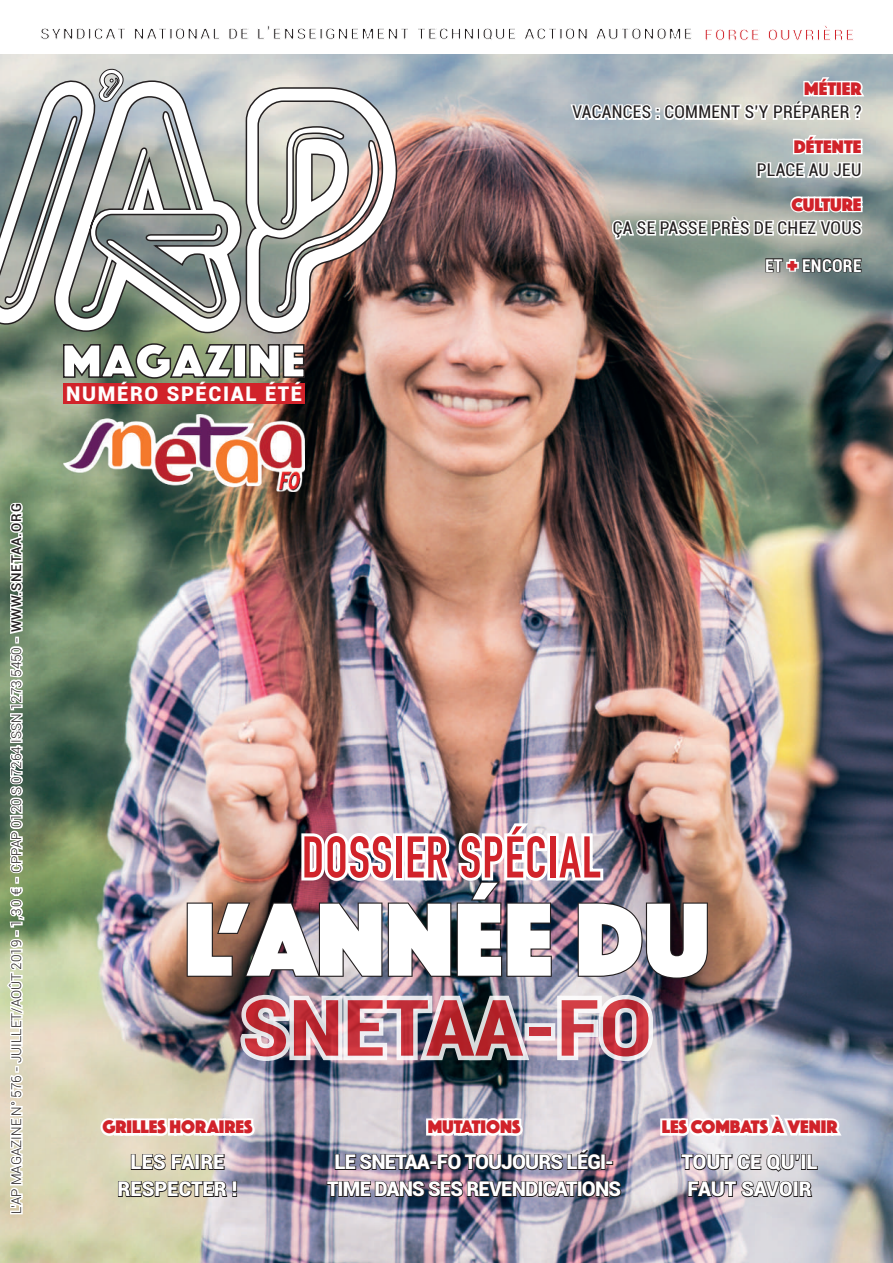
<style>
.page{position:relative;width:893px;height:1263px;background:#fff}
.page>*{position:absolute;margin:0;border:0;box-sizing:border-box;transform-origin:0 0}
.t1{font:108px "Phosphate Solid";color:#fff}
.t2{font:700 condensed 78px "Roboto";color:#d1232a;scale:1.12 1}
.t3{font:700 57.75px "DIN Condensed";letter-spacing:.02em;color:#d1232a;scale:.91 1}
.t4{font:900 20.25px/27px "Roboto";letter-spacing:-.03em;color:#fff;text-align:center}
.t5{font:900 20.25px/27px "Roboto";color:#fff;text-align:center}
.t6{font:900 20.25px "Roboto";letter-spacing:.08em;color:#fff}
.t7{font:18.9px "Phosphate Solid";color:#d1232a}
.t8{font:condensed 17.55px "Roboto";letter-spacing:.02em;color:#231f20}
.t9{font:700 condensed 17.55px "Roboto";letter-spacing:.02em;color:#fff}
.t10{font:300 13.5px "Roboto";color:#231f20}
.s1{font-weight:500}
.s2{font-family:"Phosphate Solid";font-weight:400;font-stretch:normal;font-size:22.95px;color:#d1232a}
</style>
<div class="page">
<img style="left:0;top:54px;width:893px;height:1209px">
<svg style="left:568px;top:76px;width:299px;height:104px"></svg>
<svg style="left:610px;top:194px;width:255px;height:79px"></svg>
<img style="left:64px;top:415px;width:241px;height:77px">
<svg style="left:40px;top:26px;width:652px;height:14px"></svg>
<svg style="left:705px;top:26px;width:148px;height:15px"></svg>
<svg style="left:0;top:69px;width:124px;height:257px"></svg>
<img style="left:53px;top:80px;width:345px;height:254px">
<svg style="left:62px;top:342px;width:244px;height:37px"></svg>
<div style="left:64px;top:383px;width:241px;height:21px;background:#d1232a"></div>
<svg style="left:130px;top:1149px;width:95px;height:22px;background:#9a9383"></svg>
<svg style="left:117px;top:1180px;width:120px;height:18px;background:#847f73"></svg>
<svg style="left:97px;top:1114px;width:161px;height:25px"></svg>
<img style="left:326px;top:1149px;width:296px;height:60px">
<svg style="left:424px;top:1114px;width:102px;height:26px"></svg>
<svg style="left:658px;top:1112px;width:187px;height:28px"></svg>
<img style="left:680px;top:1153px;width:139px;height:56px">
<img style="left:235px;top:988px;width:300px;height:79px">
<div style="left:525px;top:1023px;width:30px;height:17px;border:9px solid #fff"></div>
<svg style="left:553px;top:988px;width:106px;height:79px"></svg>
<img style="left:186px;top:820px;width:523px;height:160px">
<svg style="left:5px;top:501px;width:21px;height:715px"></svg>
<p class="t10" style="left:7px;top:1214px;width:712px;rotate:-90deg">L’AP MAGAZINE N° 576 - JUILLET/AOÛT 2019 - 1,30 € - CPPAP 0120 S 07264 ISSN 1273 5450 - <span class="s1">WWW.SNETAA.ORG</span></p>
<h3 class="t7" style="left:804px;top:75px;width:59px">MÉTIER</h3>
<p class="t8" style="left:572px;top:100px;width:291px">VACANCES : COMMENT S’Y PRÉPARER ?</p>
<h3 class="t7" style="left:794px;top:133px;width:69px">DÉTENTE</h3>
<p class="t8" style="left:757px;top:158px;width:106px">PLACE AU JEU</p>
<h3 class="t7" style="left:791px;top:191px;width:72px">CULTURE</h3>
<p class="t8" style="left:613px;top:216px;width:250px">ÇA SE PASSE PRÈS DE CHEZ VOUS</p>
<h3 class="t6" style="left:66px;top:379px;width:237px">NUMÉRO SPÉCIAL ÉTÉ</h3>
<p class="t9" style="left:765px;top:253px;width:98px">ET <span class="s2">+</span> ENCORE</p>
<h3 class="t3" style="left:302px;top:818px;width:330px">DOSSIER SPÉCIAL</h3>
<h1 class="t1" style="left:184px;top:863px;width:528px">L’ANNÉE DU</h1>
<h2 class="t2" style="left:242px;top:973px;width:368px">SNETAA-FO</h2>
<h3 class="t7" style="left:102px;top:1113px;width:152px">GRILLES HORAIRES</h3>
<h3 class="t5" style="left:118px;top:1148px;width:121px">LES FAIRE<br>RESPECTER !</h3>
<h3 class="t7" style="left:428px;top:1113px;width:94px">MUTATIONS</h3>
<h3 class="t7" style="left:662px;top:1113px;width:177px">LES COMBATS À VENIR</h3>
<h3 class="t5" style="left:681px;top:1148px;width:138px;text-align:left">TOUT CE QU’IL<br>FAUT SAVOIR</h3>
<h3 class="t4" style="left:327px;top:1148px;width:296px">LE SNETAA-FO TOUJOURS LÉGI-<br>TIME DANS SES REVENDICATIONS</h3>
</div>
